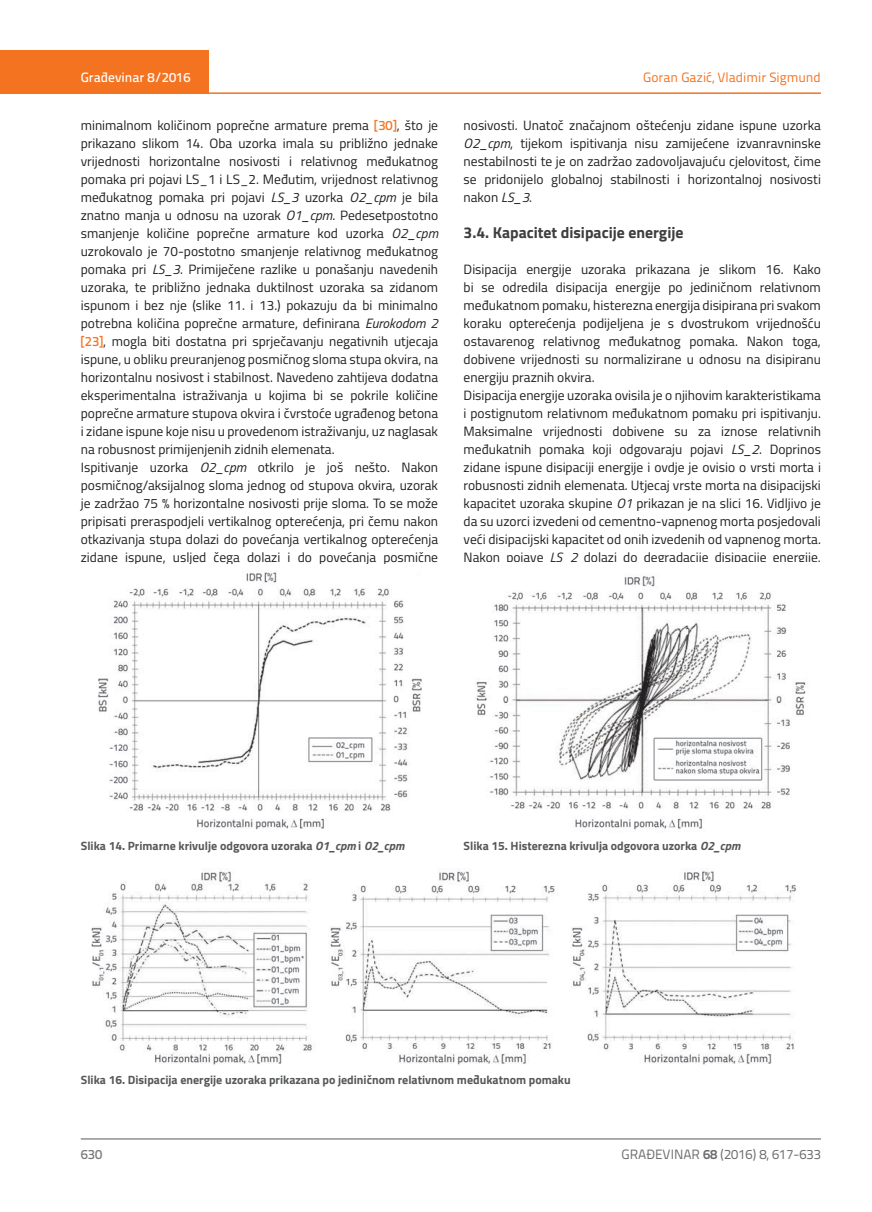
<style>
.page{position:relative;width:872px;height:1212px;background:#fff}
.page>*{position:absolute;margin:0;border:0;box-sizing:border-box;transform-origin:0 0}
.t1{font:700 15.75px "Titillium";color:#3e3e3f}
.t2{font:13.5px/18px "Titillium";color:#231f20}
.t3{font:13.5px "Titillium Text 22 L";color:#6c6d70}
.t4{font:13.5px "Titillium Text 22 L";color:#f47321}
.t5{font:500 13.5px "Titillium Text 22 L";color:#fff}
.t6{font:500 13.5px "Titillium Text 22 L";color:#787a7d}
.t7{font:700 12px "Titillium";color:#57585a}
.s1{font-family:"Titillium Text 22 L";font-weight:500;color:#f47321}
.s2{font-style:italic}
.s3{font-weight:700}
</style>
<div class="page">
<div style="left:0;top:50px;width:208px;height:44px;background:#f47321"></div>
<hr style="left:0;top:92px;width:821px;height:2px;background:#f47321">
<hr style="left:81px;top:1139px;width:740px;height:1px;background:#57585a">
<img style="left:98px;top:572px;width:324px;height:258px">
<img style="left:476px;top:576px;width:330px;height:254px">
<img style="left:91px;top:868px;width:705px;height:197px">
<p class="t5" style="left:81px;top:67px;width:111px">Građevinar 8/2016</p>
<p class="t4" style="left:643px;top:68px;width:179px">Goran Gazić, Vladimir Sigmund</p>
<p class="t2" style="left:81px;top:115px;width:359px">minimalnom količinom poprečne armature prema <span class="s1">[30]</span>, što je prikazano slikom 14. Oba uzorka imala su približno jednake vrijednosti horizontalne nosivosti i relativnog međukatnog pomaka pri pojavi LS_1 i LS_2. Međutim, vrijednost relativnog međukatnog pomaka pri pojavi <span class="s2">LS_3</span> uzorka <span class="s2">O2_cpm</span> je bila znatno manja u odnosu na uzorak <span class="s2">O1_cpm</span>. Pedesetpostotno smanjenje količine poprečne armature kod uzorka <span class="s2">O2_cpm </span>uzrokovalo je 70-postotno smanjenje relativnog međukatnog pomaka pri <span class="s2">LS_3</span>. Primiječene razlike u ponašanju navedenih uzoraka, te približno jednaka duktilnost uzoraka sa zidanom ispunom i bez nje (slike 11. i 13.) pokazuju da bi minimalno potrebna količina poprečne armature, definirana <span class="s2">Eurokodom 2 </span><span class="s1">[23]</span>, mogla biti dostatna pri sprječavanju negativnih utjecaja ispune, u obliku preuranjenog posmičnog sloma stupa okvira, na horizontalnu nosivost i stabilnost. Navedeno zahtijeva dodatna eksperimentalna istraživanja u kojima bi se pokrile količine poprečne armature stupova okvira i čvrstoće ugrađenog betona i zidane ispune koje nisu u provedenom istraživanju, uz naglasak na robusnost primijenjenih zidnih elemenata.<br>Ispitivanje uzorka <span class="s2">O2_cpm</span> otkrilo je još nešto. Nakon posmičnog/aksijalnog sloma jednog od stupova okvira, uzorak je zadržao 75 % horizontalne nosivosti prije sloma. To se može pripisati preraspodjeli vertikalnog opterećenja, pri čemu nakon otkazivanja stupa dolazi do povećanja vertikalnog opterećenja zidane ispune, usljed čega dolazi i do povećanja posmične</p>
<p class="t2" style="left:463px;top:115px;width:359px;text-align:justify">nosivosti. Unatoč značajnom oštećenju zidane ispune uzorka <span class="s2">O2_cpm</span>, tijekom ispitivanja nisu zamijećene izvanravninske nestabilnosti te je on zadržao zadovoljavajuću cjelovitost, čime se pridonijelo globalnoj stabilnosti i horizontalnoj nosivosti nakon <span class="s2">LS_3</span>.</p>
<p class="t1" style="left:463px;top:220px;width:221px">3.4. Kapacitet disipacije energije</p>
<p class="t2" style="left:463px;top:259px;width:359px">Disipacija energije uzoraka prikazana je slikom 16. Kako bi se odredila disipacija energije po jediničnom relativnom međukatnom pomaku, histerezna energija disipirana pri svakom koraku opterećenja podijeljena je s dvostrukom vrijednošću ostavarenog relativnog međukatnog pomaka. Nakon toga, dobivene vrijednosti su normalizirane u odnosu na disipiranu energiju praznih okvira.<br>Disipacija energije uzoraka ovisila je o njihovim karakteristikama i postignutom relativnom međukatnom pomaku pri ispitivanju.<br>Maksimalne vrijednosti dobivene su za iznose relativnih međukatnih pomaka koji odgovaraju pojavi <span class="s2">LS_2</span>. Doprinos zidane ispune disipaciji energije i ovdje je ovisio o vrsti morta i robusnosti zidnih elemenata. Utjecaj vrste morta na disipacijski kapacitet uzoraka skupine <span class="s2">O1</span> prikazan je na slici 16. Vidljivo je da su uzorci izvedeni od cementno-vapnenog morta posjedovali veći disipacijski kapacitet od onih izvedenih od vapnenog morta.<br>Nakon pojave <span class="s2">LS_2</span> dolazi do degradacije disipacije energije,</p>
<p class="t7" style="left:81px;top:837px;width:325px">Slika 14. Primarne krivulje odgovora uzoraka <span class="s2">O1_cpm</span> i <span class="s2">O2_cpm</span></p>
<p class="t7" style="left:463px;top:837px;width:278px">Slika 15. Histerezna krivulja odgovora uzorka <span class="s2">O2_cpm</span></p>
<p class="t7" style="left:81px;top:1071px;width:491px">Slika 16. Disipacija energije uzoraka prikazana po jediničnom relativnom međukatnom pomaku</p>
<p class="t6" style="left:81px;top:1144px;width:23px">630</p>
<p class="t3" style="left:621px;top:1144px;width:201px">GRAĐEVINAR <span class="s3">68</span> (2016) 8, 617-633</p>
</div>
